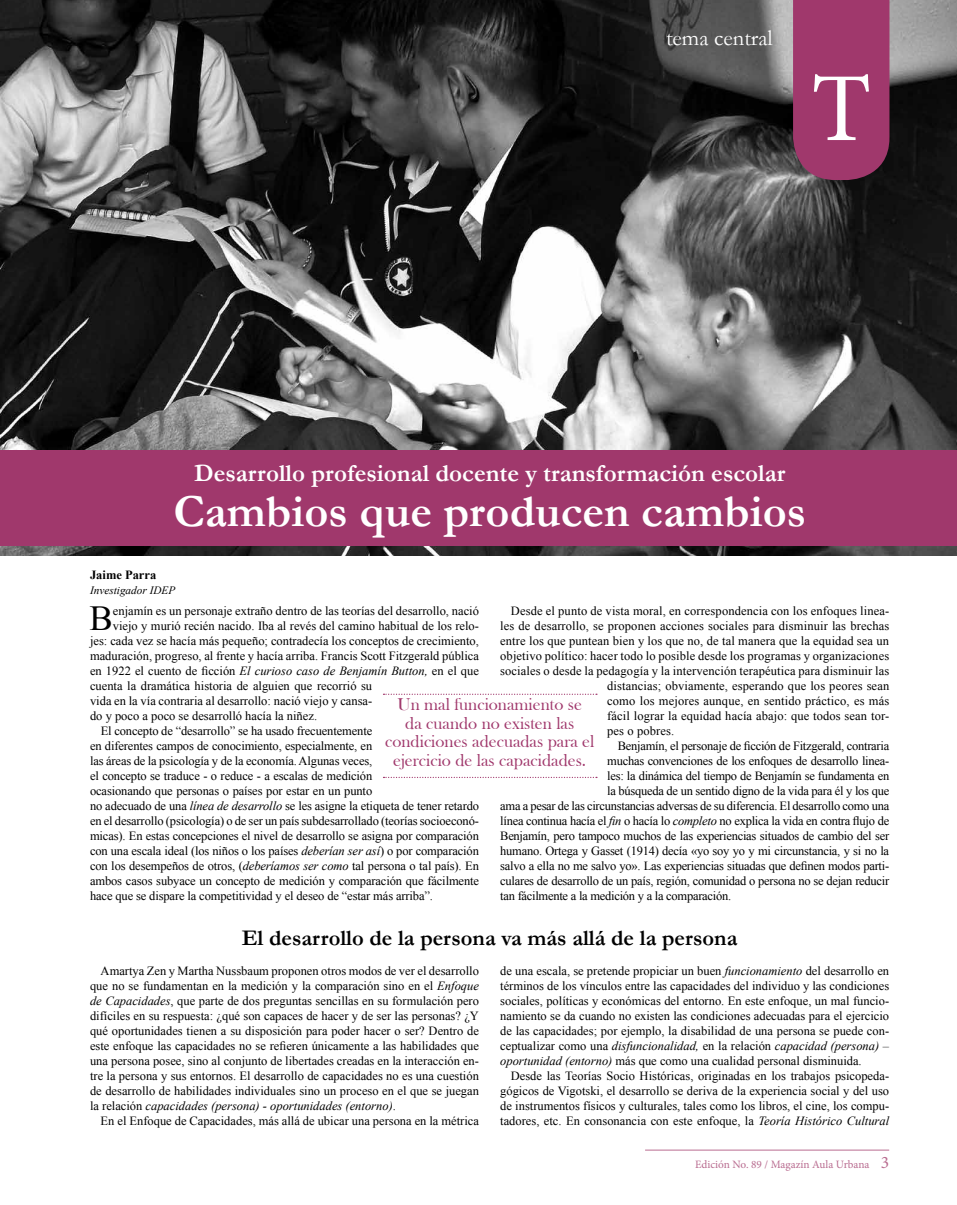
<style>
.page{position:relative;width:957px;height:1205px;background:#fff}
.page>*{position:absolute;margin:0;border:0;box-sizing:border-box;transform-origin:0 0}
.t1{font:97.5px "Minion Pro";color:#fff}
.t2{font:700 46.25px "Garamond";color:#fff}
.t3{font:35.12px "Times New Roman";color:#000}
.t4{font:700 25px "Garamond";color:#fff}
.t5{font:700 22.5px "Garamond";color:#000}
.t6{font:22.5px "Garamond";color:#fff}
.t7{font:17.5px/18.8px "Bask Old Face";color:#a0386c;text-align:center}
.t8{font:12.5px/15px "Times New Roman";letter-spacing:-.01em;color:#000;text-align:justify}
.t9{font:12.5px "Times New Roman";letter-spacing:.01em;color:#000}
.t10{font:700 12.5px "Times New Roman";color:#000}
.t11{font:11.25px "Minion Pro";color:#b96c90}
.t12{font:italic 11.25px "Times New Roman";color:#000}
.s1{font-style:italic}
.s2{font-size:17.5px}
</style>
<div class="page">
<hr style="left:645px;top:1150px;width:244px;height:1px;background:#b96c90">
<img style="left:0;top:0;width:957px;height:555px">
<svg style="left:383px;top:693px;width:214px;height:2px"></svg>
<svg style="left:383px;top:777px;width:214px;height:1px"></svg>
<div style="left:0;top:450px;width:957px;height:96px;background:#a0386c"></div>
<div style="left:793px;top:0;width:96px;height:180px;background:#a0386c"></div>
<h3 class="t6" style="left:666px;top:23px;width:108px">tema central</h3>
<h1 class="t1" style="left:811px;top:44px;width:62px">T</h1>
<h3 class="t4" style="left:194px;top:456px;width:592px">Desarrollo profesional docente y transformación escolar</h3>
<h2 class="t2" style="left:173px;top:480px;width:634px">Cambios que producen cambios</h2>
<p class="t10" style="left:90px;top:565px;width:68px">Jaime Parra</p>
<p class="t12" style="left:90px;top:582px;width:87px">Investigador IDEP</p>
<h3 class="t3" style="left:89px;top:593px;width:25px">B</h3>
<p class="t8" style="left:113px;top:603px;width:367px">enjamín es un personaje extraño dentro de las teorías del desarrollo, nació</p>
<p class="t9" style="left:511px;top:602px;width:380px">Desde el punto de vista moral, en correspondencia con los enfoques linea-</p>
<p class="t9" style="left:500px;top:617px;width:390px">les de desarrollo, se proponen acciones sociales para disminuir las brechas</p>
<p class="t9" style="left:500px;top:632px;width:390px">entre los que puntean bien y los que no, de tal manera que la equidad sea un</p>
<p class="t9" style="left:500px;top:647px;width:390px">objetivo político: hacer todo lo posible desde los programas y organizaciones</p>
<p class="t9" style="left:500px;top:662px;width:390px">sociales o desde la pedagogía y la intervención terapéutica para disminuir las</p>
<p class="t9" style="left:607px;top:677px;width:283px">distancias; obviamente, esperando que los peores sean</p>
<p class="t9" style="left:607px;top:692px;width:283px">como los mejores aunque, en sentido práctico, es más</p>
<p class="t9" style="left:607px;top:707px;width:283px">fácil lograr la equidad hacía abajo: que todos sean tor-</p>
<p class="t9" style="left:607px;top:722px;width:69px">pes o pobres.</p>
<p class="t8" style="left:618px;top:738px;width:273px">Benjamín, el personaje de ficción de Fitzgerald, contraria</p>
<p class="t8" style="left:607px;top:753px;width:283px">muchas convenciones de los enfoques de desarrollo linea-</p>
<p class="t8" style="left:607px;top:768px;width:283px">les: la dinámica del tiempo de Benjamín se fundamenta en</p>
<p class="t8" style="left:607px;top:783px;width:283px">la búsqueda de un sentido digno de la vida para él y los que</p>
<p class="t8" style="left:500px;top:798px;width:390px">ama a pesar de las circunstancias adversas de su diferencia. El desarrollo como una</p>
<p class="t8" style="left:500px;top:813px;width:390px">línea continua hacía el <span class="s1">fin</span> o hacía lo <span class="s1">completo</span> no explica la vida en contra flujo de</p>
<p class="t8" style="left:500px;top:828px;width:390px">Benjamín, pero tampoco muchos de las experiencias situados de cambio del ser</p>
<p class="t8" style="left:500px;top:843px;width:390px">humano. Ortega y Gasset (1914) decía «yo soy yo y mi circunstancia, y si no la</p>
<p class="t8" style="left:500px;top:858px;width:390px">salvo a ella no me salvo yo». Las experiencias situadas que definen modos parti-</p>
<p class="t8" style="left:500px;top:873px;width:390px">culares de desarrollo de un país, región, comunidad o persona no se dejan reducir</p>
<p class="t8" style="left:500px;top:888px;width:232px">tan fácilmente a la medición y a la comparación.</p>
<h3 class="t5" style="left:242px;top:923px;width:497px">El desarrollo de la persona va más allá de la persona</h3>
<p class="t8" style="left:90px;top:963px;width:390px;text-indent:11px">Amartya Zen y Martha Nussbaum proponen otros modos de ver el desarrollo que no se fundamentan en la medición y la comparación sino en el <span class="s1">Enfoque de Capacidades</span>, que parte de dos preguntas sencillas en su formulación pero difíciles en su respuesta: ¿qué son capaces de hacer y de ser las personas? ¿Y qué oportunidades tienen a su disposición para poder hacer o ser? Dentro de este enfoque las capacidades no se refieren únicamente a las habilidades que una persona posee, sino al conjunto de libertades creadas en la interacción en&shy;tre la persona y sus entornos. El desarrollo de capacidades no es una cuestión de desarrollo de habilidades individuales sino un proceso en el que se juegan la relación <span class="s1">capacidades (persona) - oportunidades (entorno)</span>.</p>
<p class="t8" style="left:101px;top:1113px;width:380px">En el Enfoque de Capacidades, más allá de ubicar una persona en la métrica</p>
<p class="t8" style="left:113px;top:618px;width:367px">viejo y murió recién nacido. Iba al revés del camino habitual de los relo-</p>
<p class="t8" style="left:90px;top:633px;width:390px">jes: cada vez se hacía más pequeño; contradecía los conceptos de crecimiento,</p>
<p class="t8" style="left:90px;top:648px;width:390px">maduración, progreso, al frente y hacía arriba. Francis Scott Fitzgerald pública</p>
<p class="t8" style="left:90px;top:663px;width:390px">en 1922 el cuento de ficción <span class="s1">El curioso caso de Benjamín Button,</span> en el que</p>
<p class="t8" style="left:90px;top:678px;width:284px">cuenta la dramática historia de alguien que recorrió su</p>
<p class="t8" style="left:90px;top:693px;width:284px">vida en la vía contraria al desarrollo: nació viejo y cansa-</p>
<p class="t8" style="left:90px;top:708px;width:229px">do y poco a poco se desarrolló hacía la niñez.</p>
<p class="t8" style="left:101px;top:723px;width:273px">El concepto de “desarrollo” se ha usado frecuentemente</p>
<p class="t8" style="left:90px;top:738px;width:284px">en diferentes campos de conocimiento, especialmente, en</p>
<p class="t8" style="left:90px;top:753px;width:284px">las áreas de la psicología y de la economía. Algunas veces,</p>
<p class="t8" style="left:90px;top:768px;width:284px">el concepto se traduce - o reduce - a escalas de medición</p>
<p class="t8" style="left:90px;top:783px;width:284px">ocasionando que personas o países por estar en un punto</p>
<p class="t8" style="left:90px;top:798px;width:390px">no adecuado de una <span class="s1">línea de desarrollo</span> se les asigne la etiqueta de tener retardo</p>
<p class="t8" style="left:90px;top:813px;width:390px">en el desarrollo (psicología) o de ser un país subdesarrollado (teorías socioeconó-</p>
<p class="t8" style="left:90px;top:828px;width:390px">micas). En estas concepciones el nivel de desarrollo se asigna por comparación</p>
<p class="t8" style="left:90px;top:843px;width:390px">con una escala ideal (los niños o los países <span class="s1">deberían ser así</span>) o por comparación</p>
<p class="t8" style="left:90px;top:858px;width:390px">con los desempeños de otros, (<span class="s1">deberíamos ser como</span> tal persona o tal país). En</p>
<p class="t8" style="left:90px;top:873px;width:390px">ambos casos subyace un concepto de medición y comparación que fácilmente</p>
<p class="t8" style="left:90px;top:888px;width:344px">hace que se dispare la competitividad y el deseo de “estar más arriba”.</p>
<h3 class="t7" style="left:385px;top:695px;width:211px">Un mal funcionamiento se<br>da cuando no existen las condiciones adecuadas para el ejercicio de las capacidades.</h3>
<p class="t8" style="left:500px;top:963px;width:390px">de una escala, se pretende propiciar un buen <span class="s1">funcionamiento</span> del desarrollo en términos de los vínculos entre las capacidades del individuo y las condiciones sociales, políticas y económicas del entorno. En este enfoque, un mal funcio&shy;namiento se da cuando no existen las condiciones adecuadas para el ejercicio de las capacidades; por ejemplo, la disabilidad de una persona se puede con&shy;ceptualizar como una <span class="s1">disfuncionalidad,</span> en la relación <span class="s1">capacidad (persona) – oportunidad (entorno)</span> más que como una cualidad personal disminuida.</p>
<p class="t8" style="left:500px;top:1068px;width:390px;text-indent:11px">Desde las Teorías Socio Históricas, originadas en los trabajos psicopeda&shy;gógicos de Vigotski, el desarrollo se deriva de la experiencia social y del uso de instrumentos físicos y culturales, tales como los libros, el cine, los compu&shy;tadores, etc. En consonancia con este enfoque, la <span class="s1">Teoría Histórico Cultural</span></p>
<p class="t11" style="left:695px;top:1157px;width:196px">Edición No. 89 / Magazín Aula Urbana <span class="s2">3</span></p>
</div>
